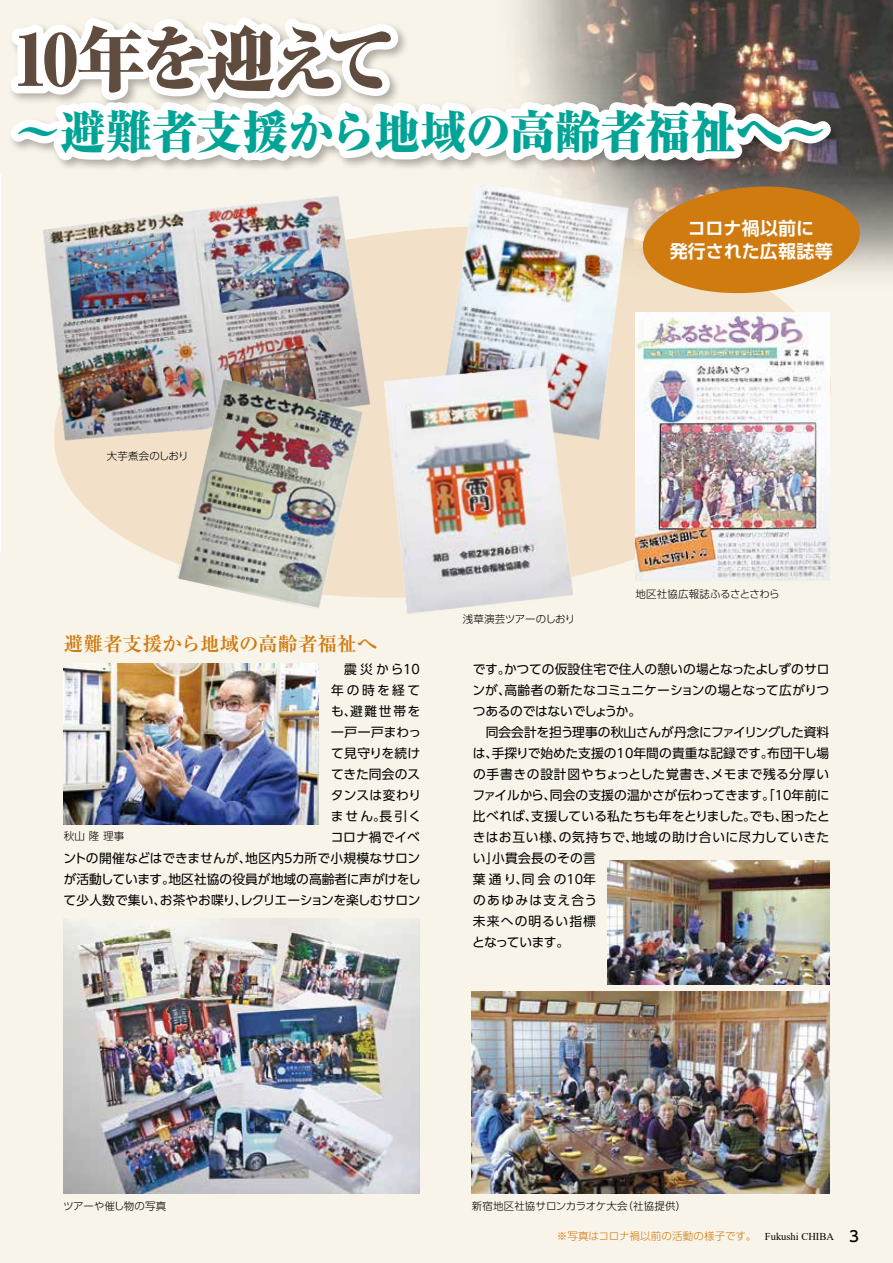
<style>
.page{position:relative;width:893px;height:1263px;background:#f9f4e9}
.page>*{position:absolute;margin:0;border:0;box-sizing:border-box;transform-origin:0 0}
.t1{font:800 expanded 70.5px "Ryumin Pr 6 N";letter-spacing:-.08em;color:#604c3f}
.t2{font:800 expanded 45.75px "Ryumin Pr 6 N";letter-spacing:-.01em;color:#00a496}
.t3{font:700 19.5px "Ryumin Pr 6 N";letter-spacing:.01em;color:#cf7b0f}
.t4{font:700 18px/22.5px "UD Shin Go Pr 6 N De";letter-spacing:.01em;color:#fff;text-align:center}
.t5{font:12.75px/21px "UD Shin Go Pr 6 N";letter-spacing:.005em;color:#000;text-align:right}
.t6{font:300 10.5px "UD Shin Go Pr 6 N";letter-spacing:.005em;color:#000}
.t7{font:300 10.5px "UD Shin Go Pr 6 N";letter-spacing:.015em;color:#cf7b0f}
.t8{font:10.5px "Times New Roman";color:#000}
.t9{font:300 10.5px "UD Shin Go Pr 6 N";letter-spacing:-.025em;color:#000}
.s1{font-family:"UD Shin Go Pr 6 N";font-weight:500;font-size:15px}
</style>
<div class="page">
<img style="left:867px;top:0;width:26px;height:274px">
<svg style="left:55px;top:293px;width:776px;height:305px;fill:#f2e1c8"></svg>
<img style="left:438px;top:293px;width:197px;height:149px">
<img style="left:49px;top:293px;width:321px;height:155px">
<img style="left:0;top:0;width:867px;height:293px">
<img style="left:635px;top:312px;width:194px;height:269px">
<img style="left:177px;top:378px;width:188px;height:230px">
<img style="left:64px;top:918px;width:356px;height:275px">
<img style="left:383px;top:365px;width:192px;height:250px">
<img style="left:608px;top:860px;width:221px;height:125px">
<img style="left:472px;top:992px;width:357px;height:201px">
<img style="left:64px;top:663px;width:254px;height:161px">
<h1 class="t1" style="left:13px;top:4px;width:384px">10年を迎えて</h1>
<h2 class="t2" style="left:15px;top:96px;width:813px">～避難者支援から地域の高齢者福祉へ～</h2>
<h3 class="t4" style="left:670px;top:217px;width:165px">コロナ禍以前に<br>発行された広報誌等</h3>
<p class="t6" style="left:107px;top:448px;width:84px">大芋煮会のしおり</p>
<h3 class="t3" style="left:64px;top:629px;width:315px">避難者支援から地域の高齢者福祉へ</h3>
<p class="t5" style="left:63px;top:659px;width:359px">　震災から10<br>年の時を経て<br>も、避難世帯を<br>一戸一戸まわっ<br>て見守りを続け<br>てきた同会のス<br>タンスは変わり<br>ません。長引く<br>コロナ禍でイベ<br>ントの開催などはできませんが、地区内5カ所で小規模なサロンが活動しています。地区社協の役員が地域の高齢者に声がけをして少人数で集い、お茶やお喋り、レクリエーションを楽しむサロン</p>
<p class="t6" style="left:64px;top:827px;width:62px">秋山 隆 理事</p>
<p class="t9" style="left:463px;top:610px;width:114px">浅草演芸ツアーのしおり</p>
<p class="t6" style="left:635px;top:586px;width:146px">地区社協広報誌ふるさとさわら</p>
<p class="t5" style="left:472px;top:659px;width:359px;text-align:left">です。かつての仮設住宅で住人の憩いの場となったよしずのサロンが、高齢者の新たなコミュニケーションの場となって広がりつつあるのではないでしょうか。<br>　同会会計を担う理事の秋山さんが丹念にファイリングした資料は、手探りで始めた支援の10年間の貴重な記録です。布団干し場の手書きの設計図やちょっとした覚書き、メモまで残る分厚いファイルから、同会の支援の温かさが伝わってきます。「10年前に比べれば、支援している私たちも年をとりました。でも、困ったときはお互い様、の気持ちで、地域の助け合いに尽力していきたい」小貫会長のその言<br>葉通り、同会の10年<br>のあゆみは支え合う<br>未来への明るい指標<br>となっています。</p>
<p class="t6" style="left:63px;top:1197px;width:105px">ツアーや催し物の写真</p>
<p class="t6" style="left:472px;top:1197px;width:216px">新宿地区社協サロンカラオケ大会（社協提供）</p>
<p class="t7" style="left:557px;top:1228px;width:201px">※写真はコロナ禍以前の活動の様子です。</p>
<p class="t8" style="left:765px;top:1229px;width:96px">Fukushi CHIBA<span class="s1">　3</span></p>
</div>
